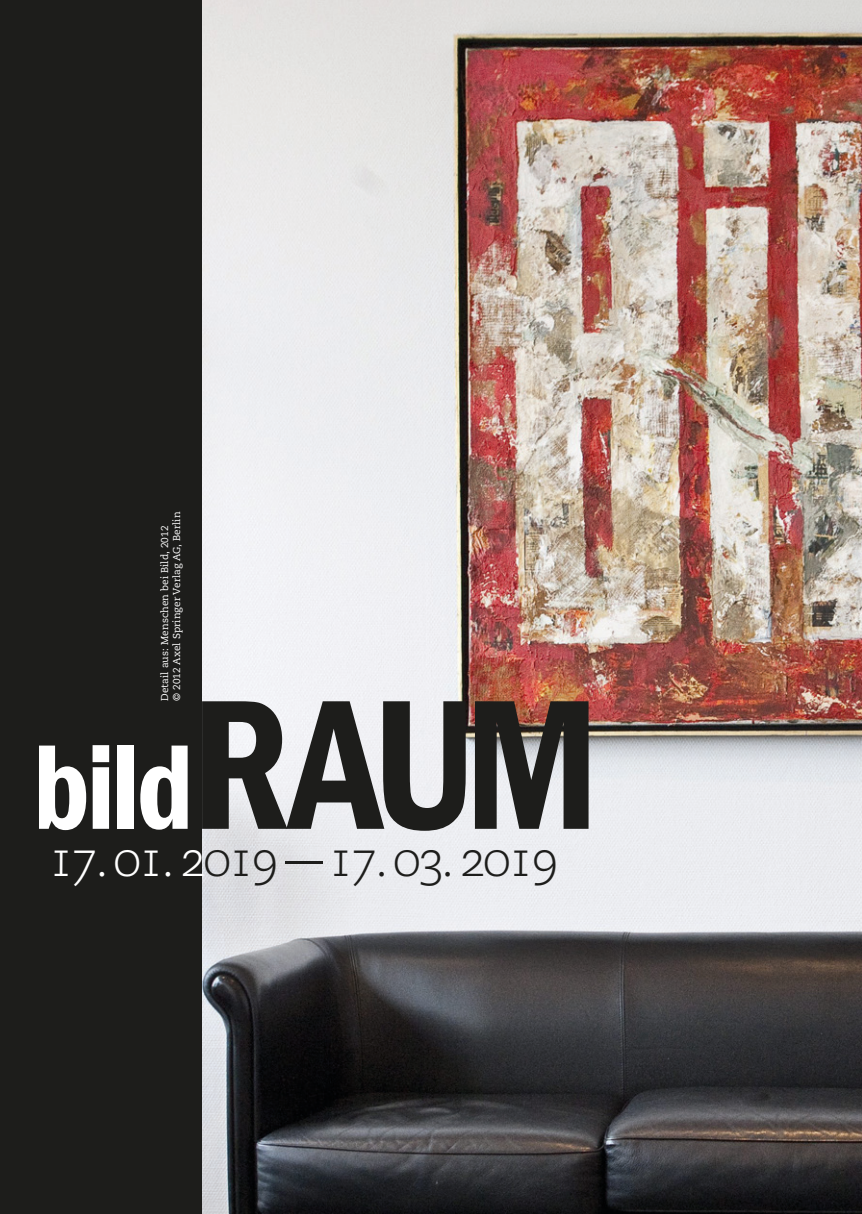
<style>
.page{position:relative;width:862px;height:1214px;background:#fff}
.page>*{position:absolute;margin:0;border:0;box-sizing:border-box;transform-origin:0 0}
.t1{font:600 condensed 191.2px "Franklin Gothic";color:#1d1d1b;scale:.95 1}
.t2{font:600 condensed 124.8px "Franklin Gothic";color:#fff;scale:.95 1}
.t3{font:300 49.6px "Caecilia LT Std";letter-spacing:-.075em;color:#1d1d1b}
.t4{font:10px/12px "Caecilia LT Std";letter-spacing:.01em;color:#fff}
.s1{color:#fff}
</style>
<div class="page">
<div style="left:0;top:0;width:850px;height:1213px;background:#1d1d1b"></div>
<img style="left:203px;top:0;width:659px;height:1213px">
<p class="t4" style="left:159px;top:701px;width:191px;rotate:-90deg">Detail aus: Menschen bei Bild, 2012<br>© 2012 Axel Springer Verlag AG, Berlin</p>
<p class="t1" style="left:191px;top:637px;width:432px">RAUM</p>
<p class="t2" style="left:33px;top:703px;width:170px">bild</p>
<p class="t3" style="left:47px;top:830px;width:513px"><span class="s1">17. 01. 2</span>019 – 17. 03. 2019</p>
</div>
